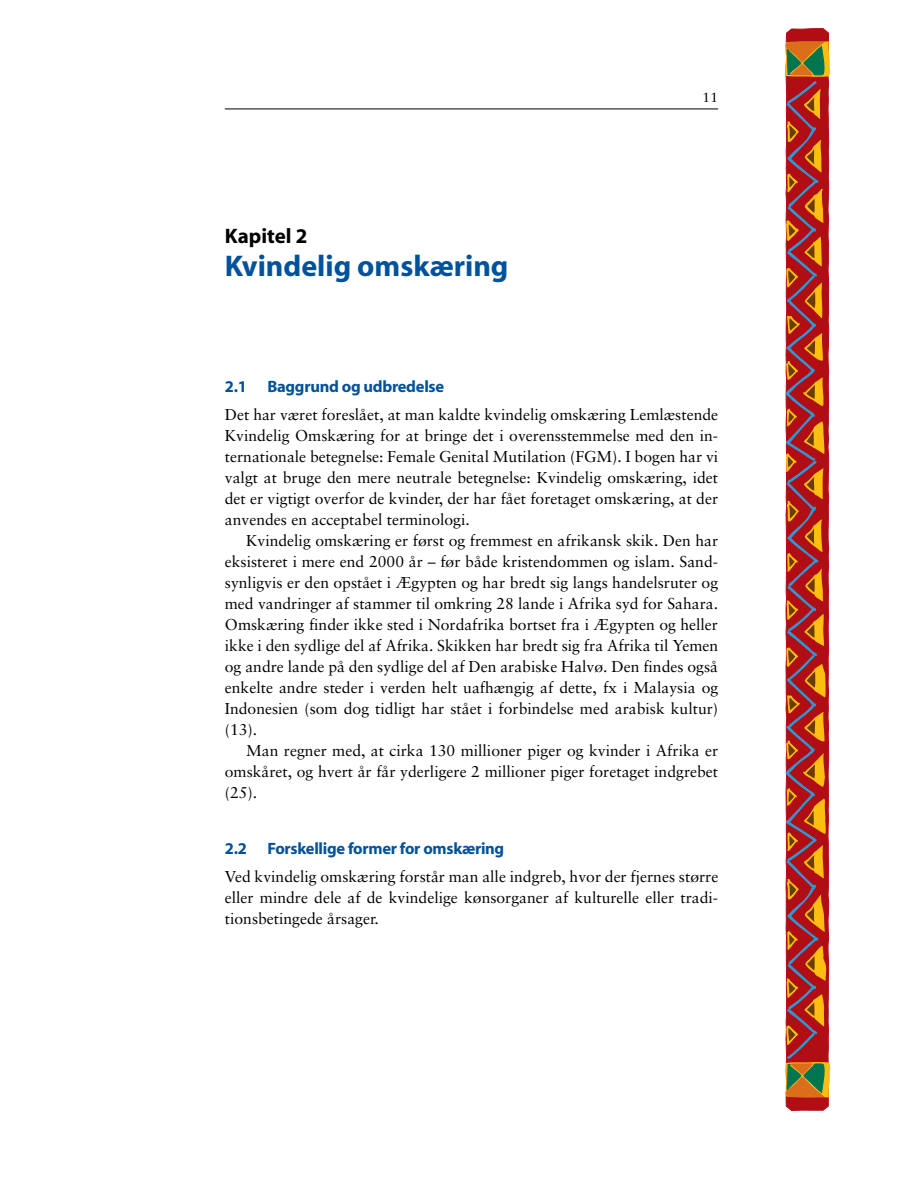
<style>
.page{position:relative;width:918px;height:1188px;background:#fff}
.page>*{position:absolute;margin:0;border:0;box-sizing:border-box;transform-origin:0 0}
.t1{font:30px "Myriad MM 700 600";color:#01529b}
.t2{font:21px "Myriad MM 700 600";color:#000}
.t3{font:16.5px "Myriad MM 700 600";letter-spacing:-.015em;color:#01529b}
.t4{font:15.75px/21px "Sabon";color:#000;text-align:justify}
.t5{font:13.5px "Sabon";color:#000}
</style>
<div class="page">
<hr style="left:225px;top:108px;width:493px;height:1px;background:#000">
<svg style="left:786px;top:28px;width:43px;height:1083px"></svg>
<svg style="left:785px;top:41px;width:46px;height:1057px;background:#b24d35"></svg>
<h2 class="t2" style="left:225px;top:228px;width:84px">Kapitel 2</h2>
<h1 class="t1" style="left:225px;top:254px;width:285px">Kvindelig omskæring</h1>
<p class="t5" style="left:702px;top:92px;width:17px">11</p>
<p class="t3" style="left:225px;top:380px;width:221px">2.1 Baggrund og udbredelse</p>
<p class="t4" style="left:225px;top:406px;width:495px">Det har været foreslået, at man kaldte kvindelig omskæring Lemlæstende Kvindelig Omskæring for at bringe det i overensstemmelse med den in&shy;ternationale betegnelse: Female Genital Mutilation (FGM). I bogen har vi valgt at bruge den mere neutrale betegnelse: Kvindelig omskæring, idet det er vigtigt overfor de kvinder, der har fået foretaget omskæring, at der anvendes en acceptabel terminologi.</p>
<p class="t4" style="left:225px;top:532px;width:495px;text-indent:21px">Kvindelig omskæring er først og fremmest en afrikansk skik. Den har eksisteret i mere end 2000 år – før både kristendommen og islam. Sand&shy;synligvis er den opstået i Ægypten og har bredt sig langs handelsruter og med vandringer af stammer til omkring 28 lande i Afrika syd for Sahara.<br>Omskæring finder ikke sted i Nordafrika bortset fra i Ægypten og heller ikke i den sydlige del af Afrika. Skikken har bredt sig fra Afrika til Yemen og andre lande på den sydlige del af Den arabiske Halvø. Den findes også enkelte andre steder i verden helt uafhængig af dette, fx i Malaysia og Indonesien (som dog tidligt har stået i forbindelse med arabisk kultur) (13).</p>
<p class="t4" style="left:225px;top:742px;width:495px;text-indent:21px">Man regner med, at cirka 130 millioner piger og kvinder i Afrika er omskåret, og hvert år får yderligere 2 millioner piger foretaget indgrebet (25).</p>
<p class="t3" style="left:225px;top:842px;width:281px">2.2 Forskellige former for omskæring</p>
<p class="t4" style="left:225px;top:868px;width:495px">Ved kvindelig omskæring forstår man alle indgreb, hvor der fjernes større eller mindre dele af de kvindelige kønsorganer af kulturelle eller tradi&shy;tionsbetingede årsager.</p>
</div>
